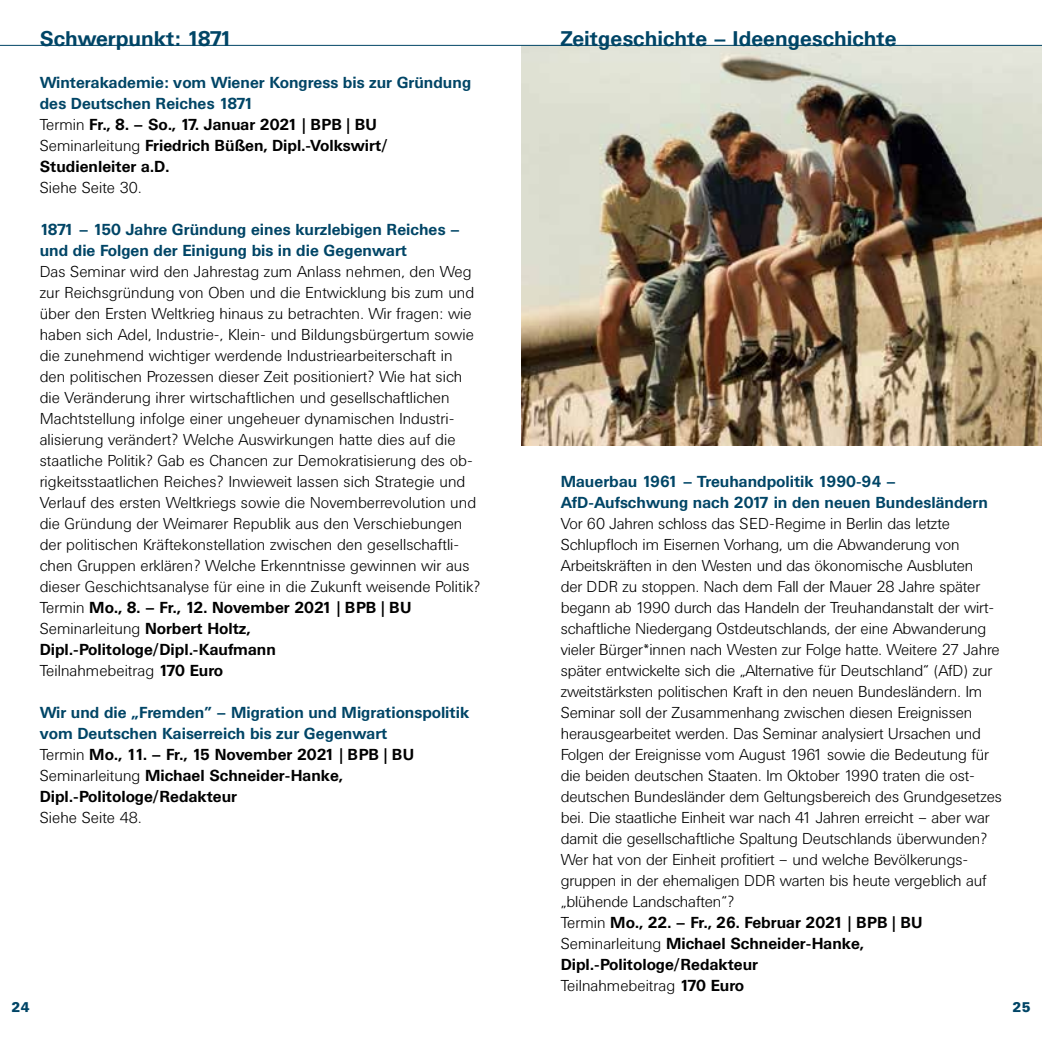
<style>
.page{position:relative;width:1042px;height:1042px;background:#fff}
.page>*{position:absolute;margin:0;border:0;box-sizing:border-box;transform-origin:0 0}
.t1{font:700 21px "Univers BQ";color:#004566}
.t2{font:300 15.75px/21px "Univers BQ";letter-spacing:-.01em;color:#000}
.t3{font:700 15.75px/21px "Univers BQ";color:#004566}
.t4{font:700 15.75px/21px "Univers BQ";color:#000}
.t5{font:900 14px "Univers BQ";color:#004566}
.s1{color:#004566}
.s2{font-weight:300}
.s3{font-weight:700}
.s4{font-weight:300;color:#000}
.s5{color:#000}
</style>
<div class="page">
<img style="left:521px;top:46px;width:521px;height:400px">
<hr style="left:0;top:45px;width:1042px;height:1px;background:#004566">
<h1 class="t1" style="left:40px;top:26px;width:194px">Schwerpunkt: 1871</h1>
<p class="t4" style="left:40px;top:72px;width:433px"><span class="s1">Winterakademie: vom Wiener Kongress bis zur Gründung des Deutschen Reiches 1871<br></span><span class="s2">Termin</span> Fr., 8. – So., 17. Januar 2021 | BPB | BU <span class="s2">Seminarleitung</span> Friedrich Büßen, Dipl.-Volkswirt/ Studienleiter a.D.</p>
<p class="t2" style="left:40px;top:177px;width:104px">Siehe Seite 30.</p>
<p class="t3" style="left:40px;top:219px;width:422px">1871 – 150 Jahre Gründung eines kurzlebigen Reiches – und die Folgen der Einigung bis in die Gegenwart</p>
<p class="t2" style="left:40px;top:261px;width:442px">Das Seminar wird den Jahrestag zum Anlass nehmen, den Weg zur Reichsgründung von Oben und die Entwicklung bis zum und über den Ersten Weltkrieg hinaus zu betrachten. Wir fragen: wie haben sich Adel, Industrie-, Klein- und Bildungsbürgertum sowie die zunehmend wichtiger werdende Industriearbeiterschaft in den politischen Prozessen dieser Zeit positioniert? Wie hat sich die Veränderung ihrer wirtschaftlichen und gesellschaftlichen Machtstellung infolge einer ungeheuer dynamischen Industri&shy;alisierung verändert? Welche Auswirkungen hatte dies auf die staatliche Politik? Gab es Chancen zur Demokratisierung des ob&shy;rigkeitsstaatlichen Reiches? Inwieweit lassen sich Strategie und Verlauf des ersten Weltkriegs sowie die Novemberrevolution und die Gründung der Weimarer Republik aus den Verschiebungen der politischen Kräftekonstellation zwischen den gesellschaftli&shy;chen Gruppen erklären? Welche Erkenntnisse gewinnen wir aus dieser Geschichtsanalyse für eine in die Zukunft weisende Politik?<br>Termin <span class="s3">Mo., 8. – Fr., 12. November 2021 | BPB | BU </span>Seminarleitung <span class="s3">Norbert Holtz, Dipl.-Politologe/Dipl.-Kaufmann<br></span>Teilnahmebeitrag <span class="s3">170 Euro</span></p>
<p class="t3" style="left:40px;top:702px;width:431px">Wir und die „Fremden” – Migration und Migrationspolitik vom Deutschen Kaiserreich bis zur Gegenwart<br><span class="s4">Termin</span> <span class="s5">Mo., 11. – Fr., 15 November 2021 | BPB | BU </span><span class="s4">Seminarleitung</span> <span class="s5">Michael Schneider-Hanke, Dipl.-Politologe/Redakteur</span></p>
<p class="t2" style="left:40px;top:807px;width:104px">Siehe Seite 48.</p>
<h1 class="t1" style="left:561px;top:26px;width:337px">Zeitgeschichte – Ideengeschichte</h1>
<p class="t3" style="left:561px;top:471px;width:429px">Mauerbau 1961 – Treuhandpolitik 1990-94 –<br>AfD-Aufschwung nach 2017 in den neuen Bundesländern</p>
<p class="t2" style="left:561px;top:513px;width:443px">Vor 60 Jahren schloss das SED-Regime in Berlin das letzte Schlupfloch im Eisernen Vorhang, um die Abwanderung von Arbeitskräften in den Westen und das ökonomische Ausbluten<br>der DDR zu stoppen. Nach dem Fall der Mauer 28 Jahre später begann ab 1990 durch das Handeln der Treuhandanstalt der wirt&shy;schaftliche Niedergang Ostdeutschlands, der eine Abwanderung vieler Bürger*innen nach Westen zur Folge hatte. Weitere 27 Jahre später entwickelte sich die „Alternative für Deutschland“ (AfD) zur zweitstärksten politischen Kraft in den neuen Bundesländern. Im Seminar soll der Zusammenhang zwischen diesen Ereignissen herausgearbeitet werden. Das Seminar analysiert Ursachen und Folgen der Ereignisse vom August 1961 sowie die Bedeutung für die beiden deutschen Staaten. Im Oktober 1990 traten die ost&shy;deutschen Bundesländer dem Geltungsbereich des Grundgesetzes bei. Die staatliche Einheit war nach 41 Jahren erreicht – aber war damit die gesellschaftliche Spaltung Deutschlands überwunden?<br>Wer hat von der Einheit profitiert – und welche Bevölkerungs&shy;gruppen in der ehemaligen DDR warten bis heute vergeblich auf „blühende Landschaften“?<br>Termin <span class="s3">Mo., 22. – Fr., 26. Februar 2021 | BPB | BU </span>Seminarleitung <span class="s3">Michael Schneider-Hanke, Dipl.-Politologe/Redakteur<br></span>Teilnahmebeitrag <span class="s3">170 Euro</span></p>
<p class="t5" style="left:11px;top:999px;width:20px">24</p>
<p class="t5" style="left:1012px;top:999px;width:20px">25</p>
</div>
